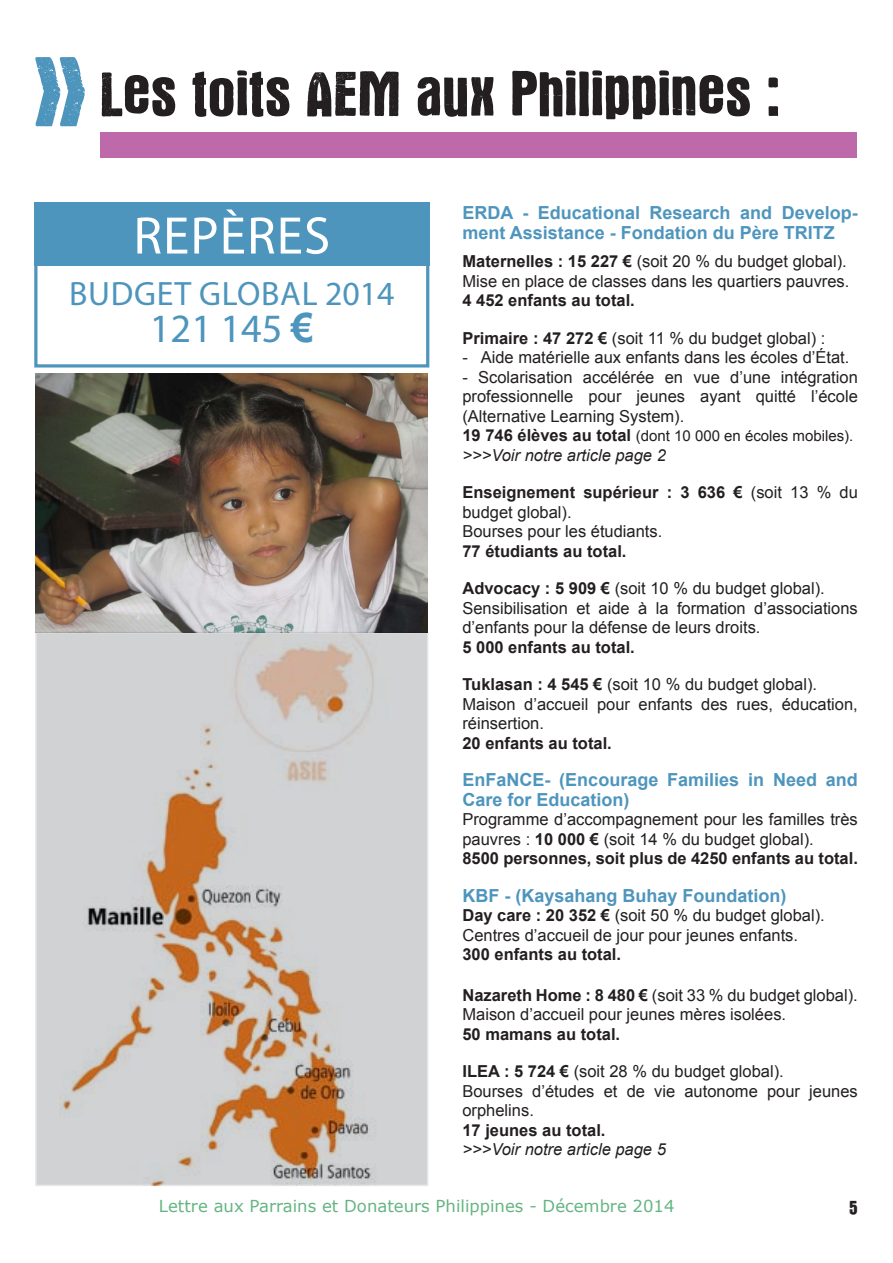
<style>
.page{position:relative;width:893px;height:1263px;background:#fff}
.page>*{position:absolute;margin:0;border:0;box-sizing:border-box;transform-origin:0 0}
.t1{font:66px "Victor";color:#231f20}
.t2{font:53.25px "Myriad Pro";letter-spacing:.02em;color:#fff}
.t3{font:40.35px "Myriad Pro";color:#4e95bd}
.t4{font:33.9px "Myriad Pro";letter-spacing:.02em;color:#4e95bd}
.t5{font:21px "Victor";color:#231f20}
.t6{font:700 18px/19.5px "Arial";color:#4e95bd}
.t7{font:16.5px/19.5px "Arial";color:#231f20}
.t8{font:700 16.5px/19.5px "Arial";color:#231f20}
.t9{font:16.5px "Verdana";color:#65b582}
.t10{font:italic 16.5px "Arial";color:#231f20}
.t11{font:15px "Arial";color:#231f20}
.s1{font-weight:700}
.s2{font-weight:700;font-size:16.5px}
.s3{font-weight:400}
.s4{font-family:"Arial";font-weight:700}
</style>
<div class="page">
<div style="left:34px;top:202px;width:395px;height:165px;border:3px solid #4e95bd"></div>
<div style="left:34px;top:202px;width:396px;height:63px;background:#4e95bd"></div>
<img style="left:36px;top:373px;width:392px;height:259px">
<div style="left:100px;top:132px;width:757px;height:25px;background:#bd69aa"></div>
<svg style="left:35px;top:632px;width:393px;height:554px;background:#cdc5bf"></svg>
<p class="t1" style="left:100px;top:61px;width:681px">Les toits AEM aux Philippines :</p>
<p class="t2" style="left:133px;top:203px;width:198px">REPÈRES</p>
<p class="t6" style="left:462px;top:204px;width:397px">ERDA - Educational Research and Develop&shy;ment Assistance - Fondation du Père TRITZ</p>
<p class="t7" style="left:462px;top:252px;width:386px"><span class="s1">Maternelles : 15 227 €</span> (soit 20 % du budget global).</p>
<p class="t7" style="left:462px;top:271px;width:388px">Mise en place de classes dans les quartiers pauvres.</p>
<p class="t8" style="left:462px;top:291px;width:174px">4 452 enfants au total.</p>
<p class="t7" style="left:462px;top:328px;width:364px"><span class="s1">Primaire : 47 272 €</span> (soit 11 % du budget global) :</p>
<p class="t7" style="left:462px;top:348px;width:389px">- Aide matérielle aux enfants dans les écoles d’État.</p>
<p class="t7" style="left:462px;top:367px;width:397px;text-align:justify">- Scolarisation accélérée en vue d’une intégration professionnelle pour jeunes ayant quitté l’école (Alternative Learning System).</p>
<p class="t11" style="left:462px;top:426px;width:392px"><span class="s2">19 746 élèves au total</span> (dont 10 000 en écoles mobiles).</p>
<p class="t10" style="left:462px;top:444px;width:205px">&gt;&gt;&gt;Voir notre article page 2</p>
<p class="t8" style="left:462px;top:483px;width:397px">Enseignement supérieur : 3 636 € <span class="s3">(soit 13 % du budget global).</span></p>
<p class="t7" style="left:462px;top:522px;width:201px">Bourses pour les étudiants.</p>
<p class="t8" style="left:462px;top:542px;width:166px">77 étudiants au total.</p>
<p class="t7" style="left:462px;top:579px;width:364px"><span class="s1">Advocacy : 5 909 €</span> (soit 10 % du budget global).</p>
<p class="t7" style="left:462px;top:598px;width:397px">Sensibilisation et aide à la formation d’associations d’enfants pour la défense de leurs droits.</p>
<p class="t8" style="left:462px;top:638px;width:174px">5 000 enfants au total.</p>
<p class="t7" style="left:462px;top:675px;width:356px"><span class="s1">Tuklasan : 4 545 €</span> (soit 10 % du budget global).</p>
<p class="t7" style="left:462px;top:694px;width:397px">Maison d’accueil pour enfants des rues, éducation, réinsertion.</p>
<p class="t8" style="left:462px;top:734px;width:151px">20 enfants au total.</p>
<p class="t6" style="left:462px;top:771px;width:397px">EnFaNCE- (Encourage Families in Need and<br>Care for Education)</p>
<p class="t7" style="left:462px;top:810px;width:397px">Programme d’accompagnement pour les familles très pauvres : <span class="s1">10 000 €</span> (soit 14 % du budget global).</p>
<p class="t8" style="left:462px;top:849px;width:397px">8500 personnes, soit plus de 4250 enfants au total.</p>
<p class="t6" style="left:462px;top:886px;width:326px">KBF - (Kaysahang Buhay Foundation)</p>
<p class="t7" style="left:462px;top:906px;width:364px"><span class="s1">Day care : 20 352 €</span> (soit 50 % du budget global).</p>
<p class="t7" style="left:462px;top:925px;width:337px">Centres d’accueil de jour pour jeunes enfants.</p>
<p class="t8" style="left:462px;top:945px;width:160px">300 enfants au total.</p>
<p class="t7" style="left:462px;top:985px;width:397px"><span class="s1">Nazareth Home : 8 480 €</span> (soit 33 % du budget global).</p>
<p class="t7" style="left:462px;top:1005px;width:325px">Maison d’accueil pour jeunes mères isolées.</p>
<p class="t8" style="left:462px;top:1025px;width:159px">50 mamans au total.</p>
<p class="t7" style="left:462px;top:1062px;width:323px"><span class="s1">ILEA : 5 724 €</span> (soit 28 % du budget global).</p>
<p class="t7" style="left:462px;top:1081px;width:397px">Bourses d’études et de vie autonome pour jeunes orphelins.</p>
<p class="t8" style="left:462px;top:1121px;width:145px">17 jeunes au total.</p>
<p class="t10" style="left:462px;top:1139px;width:205px">&gt;&gt;&gt;Voir notre article page 5</p>
<p class="t4" style="left:69px;top:273px;width:327px">BUDGET GLOBAL 2014</p>
<p class="t3" style="left:150px;top:303px;width:165px">121 145 <span class="s4">€</span></p>
<p class="t9" style="left:159px;top:1194px;width:517px">Lettre aux Parrains et Donateurs Philippines - Décembre 2014</p>
<p class="t5" style="left:849px;top:1197px;width:10px">5</p>
</div>
